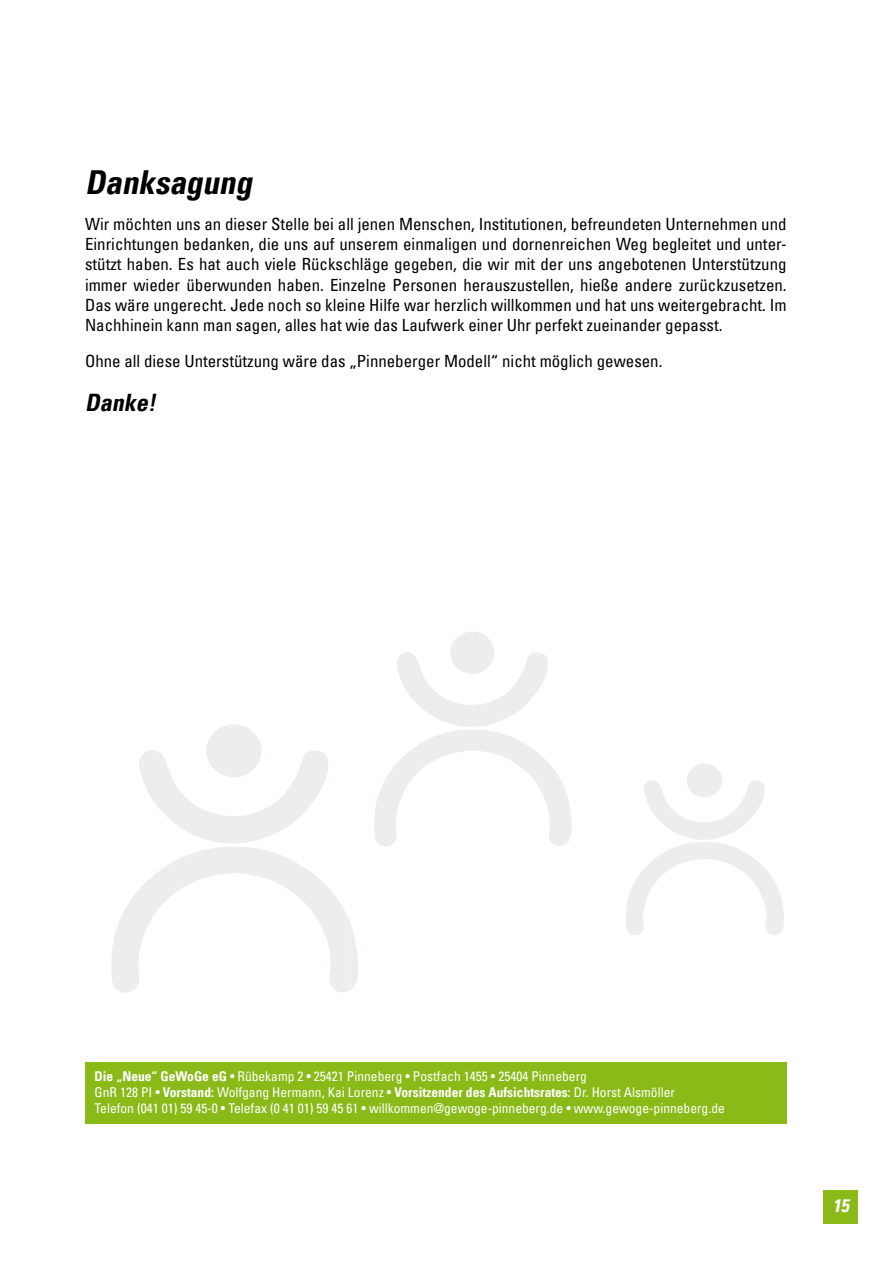
<style>
.page{position:relative;width:893px;height:1263px;background:#fff}
.page>*{position:absolute;margin:0;border:0;box-sizing:border-box;transform-origin:0 0}
.t1{font:italic 700 33px "Ge Wo Ge";color:#000}
.t2{font:italic 700 24px "Ge Wo Ge";color:#000}
.t3{font:italic 700 18px "Ge Wo Ge";color:#fff}
.t4{font:16.8px/20.2px "Ge Wo Ge";color:#000;text-align:justify}
.t5{font:13.5px/16.2px "Ge Wo Ge";color:#fff}
.s1{font-weight:700}
</style>
<div class="page">
<div style="left:85px;top:1063px;width:702px;height:61px;background:#89ba17"></div>
<div style="left:824px;top:1191px;width:34px;height:33px;background:#89ba17"></div>
<svg style="left:111px;top:724px;width:247px;height:269px"></svg>
<svg style="left:374px;top:632px;width:198px;height:214px"></svg>
<svg style="left:626px;top:764px;width:158px;height:171px"></svg>
<h1 class="t1" style="left:85px;top:162px;width:175px">Danksagung</h1>
<p class="t4" style="left:85px;top:214px;width:703px">Wir möchten uns an dieser Stelle bei all jenen Menschen, Institutionen, befreundeten Unternehmen und Einrichtungen bedanken, die uns auf unserem einmaligen und dornenreichen Weg begleitet und unter&shy;stützt haben. Es hat auch viele Rückschläge gegeben, die wir mit der uns angebotenen Unterstützung immer wieder überwunden haben. Einzelne Personen herauszustellen, hieße andere zurückzusetzen.<br>Das wäre ungerecht. Jede noch so kleine Hilfe war herzlich willkommen und hat uns weitergebracht. Im Nachhinein kann man sagen, alles hat wie das Laufwerk einer Uhr perfekt zueinander gepasst.</p>
<p class="t4" style="left:85px;top:351px;width:579px">Ohne all diese Unterstützung wäre das „Pinneberger Modell“ nicht möglich gewesen.</p>
<h2 class="t2" style="left:85px;top:387px;width:77px">Danke!</h2>
<p class="t5" style="left:95px;top:1067px;width:632px"><span class="s1">Die „Neue“ GeWoGe eG</span> • Rübekamp 2 • 25421 Pinneberg • Postfach 1455 • 25404 Pinneberg<br>GnR 128 PI • <span class="s1">Vorstand:</span> Wolfgang Hermann, Kai Lorenz • <span class="s1">Vorsitzender des Aufsichtsrates:</span> Dr. Horst Alsmöller<br>Telefon (041 01) 59 45-0 • Telefax (0 41 01) 59 45 61 • willkommen@gewoge-pinneberg.de • www.gewoge-pinneberg.de</p>
<p class="t3" style="left:833px;top:1195px;width:22px">15</p>
</div>
